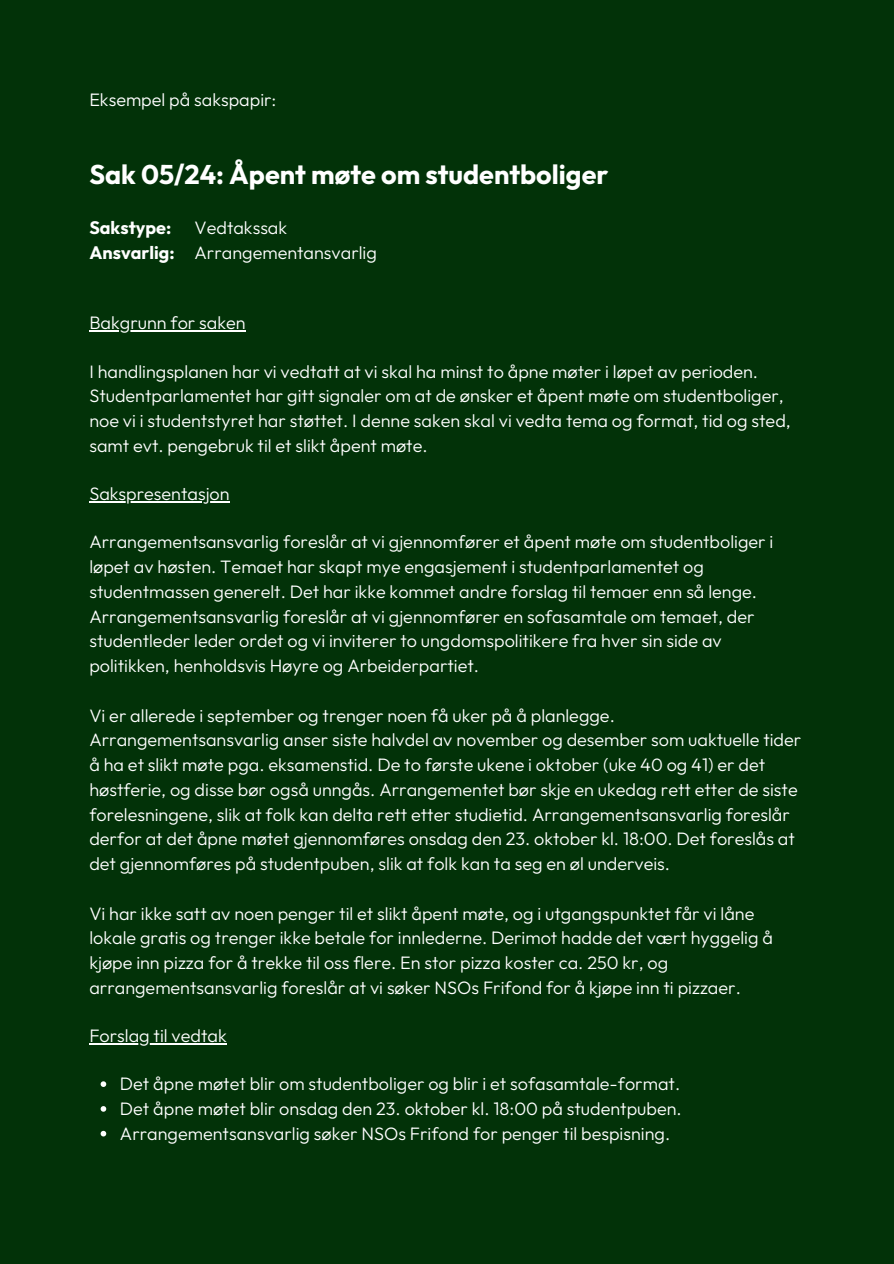
<style>
.page{position:relative;width:894px;height:1264px;background:#fff}
.page>*{position:absolute;margin:0;border:0;box-sizing:border-box;transform-origin:0 0}
.t1{font:700 27px "Outfit";color:#fff}
.t2{font:300 18px/24.8px "Outfit";color:#fff}
.t3{font:700 18px/24.8px "Outfit";color:#fff}
</style>
<div class="page">
<div style="left:0;top:0;width:893px;height:1263px;background:#023208"></div>
<hr style="left:89px;top:330px;width:156px;height:2px;background:#fff">
<hr style="left:89px;top:501px;width:140px;height:1px;background:#fff">
<svg style="left:101px;top:1081px;width:5px;height:5px"></svg>
<svg style="left:101px;top:1106px;width:5px;height:5px"></svg>
<svg style="left:101px;top:1130px;width:5px;height:6px"></svg>
<hr style="left:89px;top:1043px;width:138px;height:1px;background:#fff">
<p class="t2" style="left:89px;top:86px;width:188px">Eksempel på sakspapir:</p>
<h2 class="t1" style="left:89px;top:157px;width:520px">Sak 05/24: Åpent møte om studentboliger</h2>
<p class="t2" style="left:194px;top:215px;width:94px">Vedtakssak</p>
<p class="t2" style="left:194px;top:240px;width:184px">Arrangementansvarlig</p>
<p class="t3" style="left:89px;top:215px;width:87px">Sakstype:<br>Ansvarlig:</p>
<p class="t2" style="left:89px;top:310px;width:158px">Bakgrunn for saken</p>
<h1 class="t2" style="left:89px;top:358px;width:702px">I handlingsplanen har vi vedtatt at vi skal ha minst to åpne møter i løpet av perioden.<br>Studentparlamentet har gitt signaler om at de ønsker et åpent møte om studentboliger, noe vi i studentstyret har støttet. I denne saken skal vi vedta tema og format, tid og sted, samt evt. pengebruk til et slikt åpent møte.</h1>
<p class="t2" style="left:89px;top:481px;width:142px">Sakspresentasjon</p>
<p class="t2" style="left:89px;top:529px;width:685px">Arrangementsansvarlig foreslår at vi gjennomfører et åpent møte om studentboliger i løpet av høsten. Temaet har skapt mye engasjement i studentparlamentet og studentmassen generelt. Det har ikke kommet andre forslag til temaer enn så lenge.<br>Arrangementsansvarlig foreslår at vi gjennomfører en sofasamtale om temaet, der studentleder leder ordet og vi inviterer to ungdomspolitikere fra hver sin side av politikken, henholdsvis Høyre og Arbeiderpartiet.</p>
<p class="t2" style="left:89px;top:702px;width:713px">Vi er allerede i september og trenger noen få uker på å planlegge.<br>Arrangementsansvarlig anser siste halvdel av november og desember som uaktuelle tider å ha et slikt møte pga. eksamenstid. De to første ukene i oktober (uke 40 og 41) er det høstferie, og disse bør også unngås. Arrangementet bør skje en ukedag rett etter de siste forelesningene, slik at folk kan delta rett etter studietid. Arrangementsansvarlig foreslår derfor at det åpne møtet gjennomføres onsdag den 23. oktober kl. 18:00. Det foreslås at det gjennomføres på studentpuben, slik at folk kan ta seg en øl underveis.</p>
<p class="t2" style="left:89px;top:900px;width:685px">Vi har ikke satt av noen penger til et slikt åpent møte, og i utgangspunktet får vi låne lokale gratis og trenger ikke betale for innlederne. Derimot hadde det vært hyggelig å kjøpe inn pizza for å trekke til oss flere. En stor pizza koster ca. 250 kr, og arrangementsansvarlig foreslår at vi søker NSOs Frifond for å kjøpe inn ti pizzaer.</p>
<p class="t2" style="left:89px;top:1023px;width:139px">Forslag til vedtak</p>
<p class="t2" style="left:120px;top:1071px;width:561px">Det åpne møtet blir om studentboliger og blir i et sofasamtale-format.</p>
<p class="t2" style="left:120px;top:1096px;width:563px">Det åpne møtet blir onsdag den 23. oktober kl. 18:00 på studentpuben.</p>
<p class="t2" style="left:120px;top:1120px;width:551px">Arrangementsansvarlig søker NSOs Frifond for penger til bespisning.</p>
</div>
